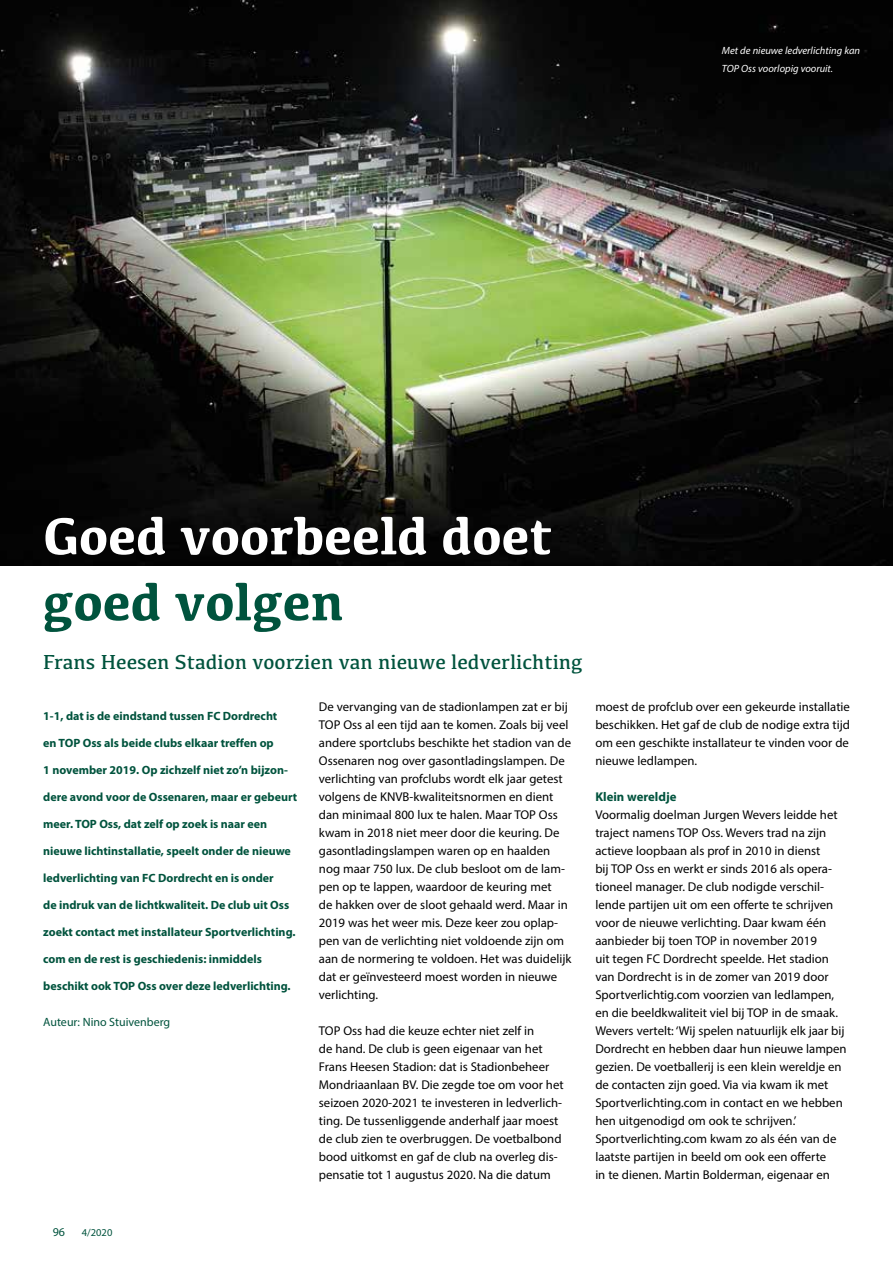
<style>
.page{position:relative;width:893px;height:1263px;background:#fff}
.page>*{position:absolute;margin:0;border:0;box-sizing:border-box;transform-origin:0 0}
.t1{font:700 54px "Kefa";color:#fff}
.t2{font:700 54px "Kefa";color:#00533d}
.t3{font:21px "Kefa";color:#00533d}
.t4{font:12.75px/18px "Myriad Pro";color:#000}
.t5{font:700 12.75px "Myriad Pro";color:#00533d}
.t6{font:700 12px "Myriad Pro";color:#00533d}
.t7{font:12px "Myriad Pro";color:#00533d}
.t8{font:italic 10.5px/18px "Myriad Pro";color:#fff}
.t9{font:10.5px "Myriad Pro";color:#00533d}
</style>
<div class="page">
<img style="left:0;top:0;width:893px;height:566px">
<p class="t8" style="left:722px;top:41px;width:140px">Met de nieuwe ledverlichting kan<br>TOP Oss voorlopig vooruit.</p>
<h1 class="t1" style="left:43px;top:500px;width:511px">Goed voorbeeld doet</h1>
<h1 class="t2" style="left:43px;top:566px;width:303px">goed volgen</h1>
<h2 class="t3" style="left:43px;top:649px;width:541px">Frans Heesen Stadion voorzien van nieuwe ledverlichting</h2>
<p class="t6" style="left:43px;top:708px;width:236px">1-1, dat is de eindstand tussen FC Dordrecht</p>
<p class="t6" style="left:43px;top:735px;width:232px">en TOP Oss als beide clubs elkaar treffen op</p>
<p class="t6" style="left:43px;top:762px;width:246px">1 november 2019. Op zichzelf niet zo’n bijzon-</p>
<p class="t6" style="left:43px;top:789px;width:256px">dere avond voor de Ossenaren, maar er gebeurt</p>
<p class="t6" style="left:43px;top:816px;width:226px">meer. TOP Oss, dat zelf op zoek is naar een</p>
<p class="t6" style="left:43px;top:843px;width:249px">nieuwe lichtinstallatie, speelt onder de nieuwe</p>
<p class="t6" style="left:43px;top:870px;width:232px">ledverlichting van FC Dordrecht en is onder</p>
<p class="t6" style="left:43px;top:897px;width:248px">de indruk van de lichtkwaliteit. De club uit Oss</p>
<p class="t6" style="left:43px;top:924px;width:254px">zoekt contact met installateur Sportverlichting.</p>
<p class="t6" style="left:43px;top:951px;width:220px">com en de rest is geschiedenis: inmiddels</p>
<p class="t6" style="left:43px;top:978px;width:249px">beschikt ook TOP Oss over deze ledverlichting.</p>
<p class="t7" style="left:43px;top:1015px;width:128px">Auteur: Nino Stuivenberg</p>
<p class="t4" style="left:319px;top:698px;width:254px">De vervanging van de stadionlampen zat er bij TOP Oss al een tijd aan te komen. Zoals bij veel andere sportclubs beschikte het stadion van de Ossenaren nog over gasontladingslampen. De verlichting van profclubs wordt elk jaar getest volgens de KNVB-kwaliteitsnormen en dient dan minimaal 800 lux te halen. Maar TOP Oss kwam in 2018 niet meer door die keuring. De gasontladingslampen waren op en haalden nog maar 750 lux. De club besloot om de lam&shy;pen op te lappen, waardoor de keuring met<br>de hakken over de sloot gehaald werd. Maar in 2019 was het weer mis. Deze keer zou oplap&shy;pen van de verlichting niet voldoende zijn om aan de normering te voldoen. Het was duidelijk dat er geïnvesteerd moest worden in nieuwe verlichting.</p>
<p class="t4" style="left:319px;top:1022px;width:246px">TOP Oss had die keuze echter niet zelf in<br>de hand. De club is geen eigenaar van het Frans Heesen Stadion: dat is Stadionbeheer Mondriaanlaan BV. Die zegde toe om voor het seizoen 2020-2021 te investeren in ledverlich&shy;ting. De tussenliggende anderhalf jaar moest de club zien te overbruggen. De voetbalbond bood uitkomst en gaf de club na overleg dis&shy;pensatie tot 1 augustus 2020. Na die datum</p>
<p class="t4" style="left:595px;top:698px;width:256px;text-align:justify">moest de profclub over een gekeurde installatie beschikken. Het gaf de club de nodige extra tijd om een geschikte installateur te vinden voor de nieuwe ledlampen.</p>
<p class="t5" style="left:595px;top:788px;width:83px">Klein wereldje</p>
<p class="t4" style="left:595px;top:806px;width:253px">Voormalig doelman Jurgen Wevers leidde het traject namens TOP Oss. Wevers trad na zijn actieve loopbaan als prof in 2010 in dienst<br>bij TOP Oss en werkt er sinds 2016 als opera&shy;tioneel manager. De club nodigde verschil&shy;lende partijen uit om een offerte te schrijven voor de nieuwe verlichting. Daar kwam één aanbieder bij toen TOP in november 2019<br>uit tegen FC Dordrecht speelde. Het stadion van Dordrecht is in de zomer van 2019 door Sportverlichtig.com voorzien van ledlampen, en die beeldkwaliteit viel bij TOP in de smaak.<br>Wevers vertelt: ‘Wij spelen natuurlijk elk jaar bij Dordrecht en hebben daar hun nieuwe lampen gezien. De voetballerij is een klein wereldje en de contacten zijn goed. Via via kwam ik met Sportverlichting.com in contact en we hebben hen uitgenodigd om ook te schrijven.’ Sportverlichting.com kwam zo als één van de laatste partijen in beeld om ook een offerte<br>in te dienen. Martin Bolderman, eigenaar en</p>
<p class="t7" style="left:53px;top:1224px;width:14px">96</p>
<p class="t9" style="left:82px;top:1226px;width:32px">4/2020</p>
</div>
